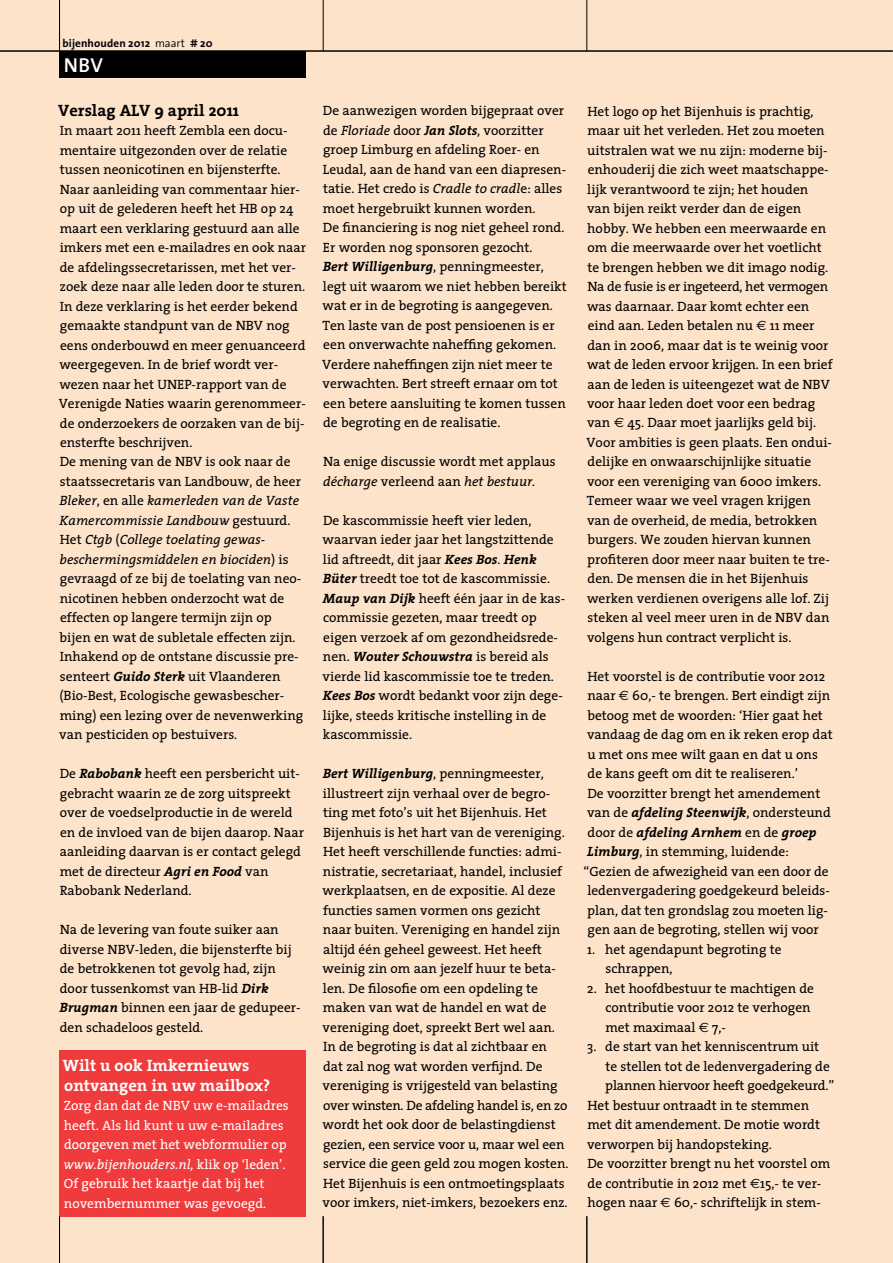
<style>
.page{position:relative;width:893px;height:1263px;background:#fde3ca}
.page>*{position:absolute;margin:0;border:0;box-sizing:border-box;transform-origin:0 0}
.t1{font:600 20.25px "The Sans";color:#fff}
.t2{font:700 16.5px/19.5px "The Serif";color:#fff}
.t3{font:700 16.5px "The Serif";color:#000}
.t4{font:13.5px/19.5px "The Serif";color:#000}
.t5{font:13.5px/19.5px "The Serif";color:#fff}
.t6{font:700 11.25px "The Sans";letter-spacing:.01em;color:#000}
.s1{font-weight:300}
.s2{font-style:italic}
.s3{font-weight:700;font-style:italic}
.s4{font-family:"Euro Sans"}
</style>
<div class="page">
<div style="left:60px;top:51px;width:246px;height:27px;background:#000"></div>
<div style="left:60px;top:1050px;width:246px;height:166px;background:#ef3b3b"></div>
<hr style="left:323px;top:0;width:1px;height:51px;background:#000">
<hr style="left:586px;top:0;width:1px;height:51px;background:#000">
<hr style="left:59px;top:0;width:1px;height:51px;background:#000">
<hr style="left:59px;top:1216px;width:1px;height:47px;background:#000">
<hr style="left:323px;top:1216px;width:1px;height:47px;background:#000">
<hr style="left:586px;top:1216px;width:1px;height:47px;background:#000">
<hr style="left:0;top:51px;width:893px;height:1px;background:#000">
<p class="t6" style="left:63px;top:33px;width:152px">bijenhouden 2012 <span class="s1">maart</span> # 20</p>
<h1 class="t1" style="left:64px;top:48px;width:41px">NBV</h1>
<p class="t3" style="left:58px;top:96px;width:182px">Verslag ALV 9 april 2011</p>
<p class="t4" style="left:59px;top:120px;width:249px">In maart 2011 heeft Zembla een docu&shy;mentaire uitgezonden over de relatie tussen neonicotinen en bijensterfte.<br>Naar aanleiding van commentaar hier&shy;op uit de gelederen heeft het HB op 24 maart een verklaring gestuurd aan alle imkers met een e-mailadres en ook naar de afdelingssecretarissen, met het ver&shy;zoek deze naar alle leden door te sturen.<br>In deze verklaring is het eerder bekend gemaakte standpunt van de NBV nog eens onderbouwd en meer genuanceerd weergegeven. In de brief wordt ver&shy;wezen naar het UNEP-rapport van de Verenigde Naties waarin gerenommeer&shy;de onderzoekers de oorzaken van de bij&shy;ensterfte beschrijven.<br>De mening van de NBV is ook naar de staatssecretaris van Landbouw, de heer <span class="s2">Bleker</span>, en alle <span class="s2">kamerleden van de Vaste Kamercommissie Landbouw</span> gestuurd.<br>Het <span class="s2">Ctgb</span> (<span class="s2">College toelating gewas&shy;beschermingsmiddelen en biociden</span>) is gevraagd of ze bij de toelating van neo&shy;nicotinen hebben onderzocht wat de effecten op langere termijn zijn op<br>bijen en wat de subletale effecten zijn.<br>Inhakend op de ontstane discussie pre&shy;senteert <span class="s3">Guido Sterk</span> uit Vlaanderen (Bio-Best, Ecologische gewasbescher&shy;ming) een lezing over de nevenwerking van pesticiden op bestuivers.</p>
<p class="t4" style="left:60px;top:764px;width:246px">De <span class="s3">Rabobank</span> heeft een persbericht uit&shy;gebracht waarin ze de zorg uitspreekt over de voedselproductie in de wereld en de invloed van de bijen daarop. Naar aanleiding daarvan is er contact gelegd met de directeur <span class="s3">Agri en Food</span> van Rabobank Nederland.</p>
<p class="t4" style="left:59px;top:920px;width:243px">Na de levering van foute suiker aan diverse NBV-leden, die bijensterfte bij de betrokkenen tot gevolg had, zijn door tussenkomst van HB-lid <span class="s3">Dirk Brugman</span> binnen een jaar de gedupeer&shy;den schadeloos gesteld.</p>
<p class="t2" style="left:63px;top:1055px;width:209px">Wilt u ook Imkernieuws ontvangen in uw mailbox?</p>
<p class="t5" style="left:64px;top:1095px;width:227px">Zorg dan dat de NBV uw e-mailadres heeft. Als lid kunt u uw e-mailadres doorgeven met het webformulier op <span class="s2">www.bijenhouders.nl,</span> klik op ‘leden’.<br>Of gebruik het kaartje dat bij het novembernummer was gevoegd.</p>
<p class="t4" style="left:322px;top:101px;width:246px">De aanwezigen worden bijgepraat over de <span class="s2">Floriade</span> door <span class="s3">Jan Slots</span>, voorzitter groep Limburg en afdeling Roer- en Leudal, aan de hand van een diapresen&shy;tatie. Het credo is <span class="s2">Cradle to cradl</span>e: alles moet hergebruikt kunnen worden.<br>De financiering is nog niet geheel rond.<br>Er worden nog sponsoren gezocht.<br><span class="s3">Bert Willigenburg</span>, penningmeester, legt uit waarom we niet hebben bereikt wat er in de begroting is aangegeven.<br>Ten laste van de post pensioenen is er een onverwachte naheffing gekomen.<br>Verdere naheffingen zijn niet meer te verwachten. Bert streeft ernaar om tot een betere aansluiting te komen tussen de begroting en de realisatie.</p>
<p class="t4" style="left:323px;top:451px;width:234px">Na enige discussie wordt met applaus <span class="s2">décharge</span> verleend aan <span class="s2">het bestuur.</span></p>
<p class="t4" style="left:323px;top:510px;width:244px">De kascommissie heeft vier leden, waarvan ieder jaar het langstzittende lid aftreedt, dit jaar <span class="s3">Kees Bos</span>. <span class="s3">Henk Büter</span> treedt toe tot de kascommissie.<br><span class="s3">Maup van Dijk</span> heeft één jaar in de kas&shy;commissie gezeten, maar treedt op eigen verzoek af om gezondheidsrede&shy;nen. <span class="s3">Wouter Schouwstra</span> is bereid als vierde lid kascommissie toe te treden.<br><span class="s3">Kees Bos</span> wordt bedankt voor zijn dege&shy;lijke, steeds kritische instelling in de kascommissie.</p>
<p class="t4" style="left:323px;top:763px;width:248px"><span class="s3">Bert Willigenburg</span>, penningmeester, illustreert zijn verhaal over de begro&shy;ting met foto’s uit het Bijenhuis. Het Bijenhuis is het hart van de vereniging.<br>Het heeft verschillende functies: admi&shy;nistratie, secretariaat, handel, inclusief werkplaatsen, en de expositie. Al deze functies samen vormen ons gezicht naar buiten. Vereniging en handel zijn altijd één geheel geweest. Het heeft weinig zin om aan jezelf huur te beta&shy;len. De filosofie om een opdeling te maken van wat de handel en wat de vereniging doet, spreekt Bert wel aan.<br>In de begroting is dat al zichtbaar en dat zal nog wat worden verfijnd. De vereniging is vrijgesteld van belasting over winsten. De afdeling handel is, en zo wordt het ook door de belastingdienst gezien, een service voor u, maar wel een service die geen geld zou mogen kosten.<br>Het Bijenhuis is een ontmoetingsplaats voor imkers, niet-imkers, bezoekers enz.</p>
<p class="t4" style="left:586px;top:101px;width:248px">Het logo op het Bijenhuis is prachtig, maar uit het verleden. Het zou moeten uitstralen wat we nu zijn: moderne bij&shy;enhouderij die zich weet maatschappe&shy;lijk verantwoord te zijn; het houden van bijen reikt verder dan de eigen hobby. We hebben een meerwaarde en om die meerwaarde over het voetlicht te brengen hebben we dit imago nodig.<br>Na de fusie is er ingeteerd, het vermogen was daarnaar. Daar komt echter een eind aan. Leden betalen nu <span class="s4">€</span> 11 meer dan in 2006, maar dat is te weinig voor wat de leden ervoor krijgen. In een brief aan de leden is uiteengezet wat de NBV voor haar leden doet voor een bedrag van <span class="s4">€</span> 45. Daar moet jaarlijks geld bij.<br>Voor ambities is geen plaats. Een ondui&shy;delijke en onwaarschijnlijke situatie voor een vereniging van 6000 imkers.<br>Temeer waar we veel vragen krijgen van de overheid, de media, betrokken burgers. We zouden hiervan kunnen profiteren door meer naar buiten te tre&shy;den. De mensen die in het Bijenhuis werken verdienen overigens alle lof. Zij steken al veel meer uren in de NBV dan volgens hun contract verplicht is.</p>
<p class="t4" style="left:584px;top:666px;width:251px">Het voorstel is de contributie voor 2012 naar <span class="s4">€</span> 60,- te brengen. Bert eindigt zijn betoog met de woorden: ‘Hier gaat het vandaag de dag om en ik reken erop dat u met ons mee wilt gaan en dat u ons<br>de kans geeft om dit te realiseren.’<br>De voorzitter brengt het amendement van de <span class="s3">afdeling Steenwijk</span>, ondersteund door de <span class="s3">afdeling Arnhem</span> en de <span class="s3">groep Limburg</span>, in stemming, luidende: “Gezien de afwezigheid van een door de ledenvergadering goedgekeurd beleids&shy;plan, dat ten grondslag zou moeten lig&shy;gen aan de begroting, stellen wij voor</p>
<p class="t4" style="left:606px;top:939px;width:178px;text-indent:-18px">1. het agendapunt begroting te schrappen,</p>
<p class="t4" style="left:605px;top:978px;width:210px;text-indent:-18px">2. het hoofdbestuur te machtigen de contributie voor 2012 te verhogen met maximaal <span class="s4">€</span> 7,-</p>
<p class="t4" style="left:587px;top:1037px;width:234px">3. de start van het kenniscentrum uit</p>
<p class="t4" style="left:605px;top:1056px;width:226px">te stellen tot de ledenvergadering de</p>
<p class="t4" style="left:605px;top:1076px;width:231px">plannen hiervoor heeft goedgekeurd.”</p>
<p class="t4" style="left:587px;top:1095px;width:223px">Het bestuur ontraadt in te stemmen</p>
<p class="t4" style="left:587px;top:1115px;width:234px">met dit amendement. De motie wordt</p>
<p class="t4" style="left:587px;top:1134px;width:187px">verworpen bij handopsteking.</p>
<p class="t4" style="left:587px;top:1154px;width:244px">De voorzitter brengt nu het voorstel om</p>
<p class="t4" style="left:587px;top:1173px;width:235px">de contributie in 2012 met <span class="s4">€</span>15,- te ver-</p>
<p class="t4" style="left:587px;top:1193px;width:235px">hogen naar <span class="s4">€</span> 60,- schriftelijk in stem-</p>
</div>
